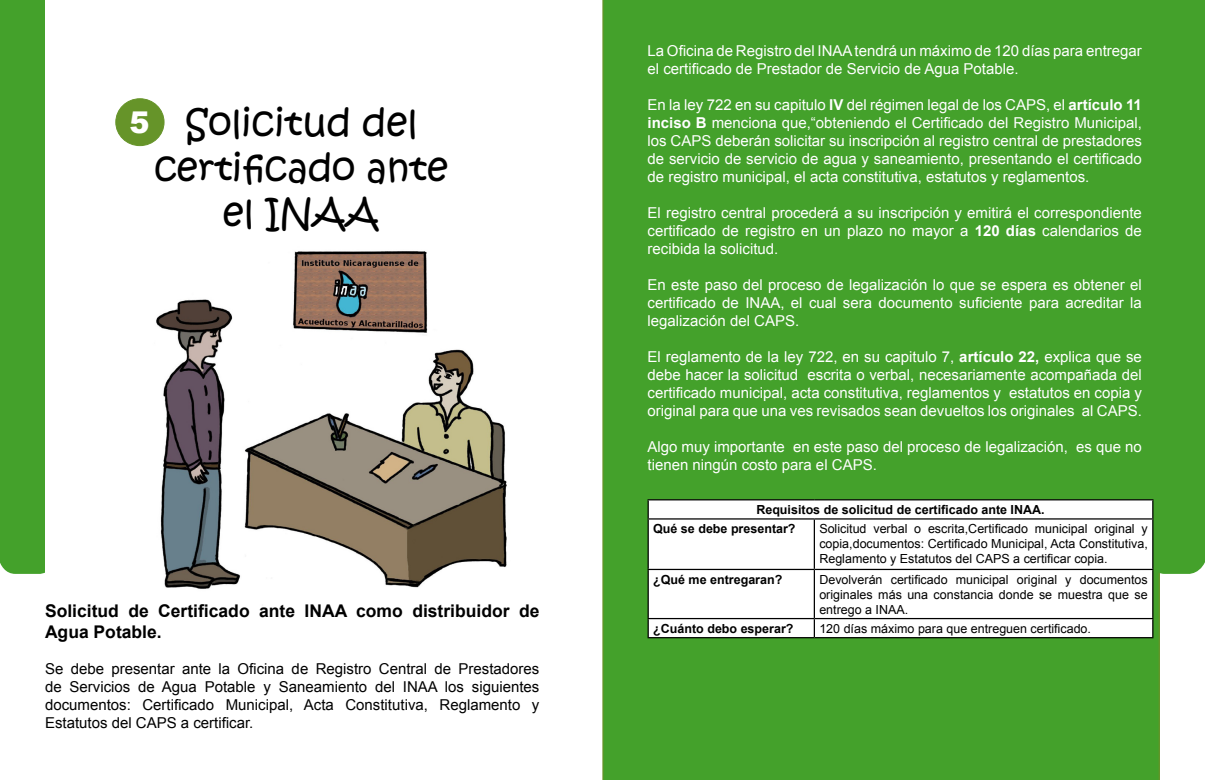
<style>
.page{position:relative;width:1205px;height:780px;background:#fff}
.page>*{position:absolute;margin:0;border:0;box-sizing:border-box;transform-origin:0 0}
.t1{font:37.5px/45px "Kristen ITC";color:#000;text-align:center}
.t2{font:900 30px "Arial";color:#fff}
.t3{font:700 17.5px/21px "Arial";color:#000}
.t4{font:15px/18px "Arial";color:#fff;text-align:justify}
.t5{font:15px/18px "Arial";color:#000;text-align:justify}
.t6{font:12.5px/15px "Arial";color:#000;text-align:justify}
.t7{font:700 12.5px/19.1px "Arial";color:#000}
.s1{font-weight:700}
</style>
<div class="page">
<div style="left:116px;top:99px;width:48px;height:47px;background:#669429;border-radius:50%"></div>
<div style="left:115px;top:98px;width:49px;height:48px;border:1px solid #669429;border-radius:50%"></div>
<img style="left:156px;top:251px;width:351px;height:338px">
<div style="left:0;top:0;width:45px;height:574px;background:#44a12b"></div>
<div style="left:602px;top:0;width:558px;height:780px;background:#44a12b"></div>
<svg style="left:649px;top:500px;width:503px;height:137px"></svg>
<hr style="left:647px;top:499px;width:167px;height:1px;background:#000">
<svg style="left:647px;top:500px;width:2px;height:18px"></svg>
<hr style="left:814px;top:499px;width:339px;height:1px;background:#000">
<div style="left:1145px;top:0;width:60px;height:574px;background:#44a12b"></div>
<hr style="left:647px;top:518px;width:167px;height:1px;background:#000">
<hr style="left:647px;top:519px;width:2px;height:49px;background:#000">
<hr style="left:814px;top:518px;width:339px;height:1px;background:#000">
<hr style="left:814px;top:519px;width:1px;height:49px;background:#000">
<hr style="left:1152px;top:519px;width:1px;height:49px;background:#000">
<hr style="left:647px;top:568px;width:167px;height:2px;background:#000">
<hr style="left:647px;top:570px;width:2px;height:48px;background:#000">
<hr style="left:814px;top:568px;width:339px;height:2px;background:#000">
<hr style="left:814px;top:570px;width:1px;height:48px;background:#000">
<hr style="left:1152px;top:570px;width:1px;height:48px;background:#000">
<hr style="left:647px;top:618px;width:167px;height:1px;background:#000">
<svg style="left:647px;top:619px;width:2px;height:18px"></svg>
<hr style="left:814px;top:618px;width:339px;height:1px;background:#000">
<svg style="left:814px;top:619px;width:1px;height:18px"></svg>
<svg style="left:1152px;top:619px;width:1px;height:18px"></svg>
<hr style="left:647px;top:637px;width:167px;height:1px;background:#000">
<hr style="left:814px;top:637px;width:339px;height:1px;background:#000">
<h1 class="t1" style="left:154px;top:101px;width:295px">Solicitud del certificado ante el INAA</h1>
<h2 class="t2" style="left:129px;top:101px;width:22px">5</h2>
<p class="t3" style="left:45px;top:600px;width:496px">Solicitud de Certificado ante INAA como distribuidor de<br>Agua Potable.</p>
<p class="t5" style="left:45px;top:659px;width:496px">Se debe presentar ante la Oficina de Registro Central de Prestadores de Servicios de Agua Potable y Saneamiento del INAA los siguientes documentos: Certificado Municipal, Acta Constitutiva, Reglamento y Estatutos del CAPS a certificar.</p>
<p class="t4" style="left:647px;top:42px;width:496px">La Oficina de Registro del INAA tendrá un máximo de 120 días para entregar el certificado de Prestador de Servicio de Agua Potable.</p>
<p class="t4" style="left:647px;top:96px;width:496px">En la ley 722 en su capitulo <span class="s1">IV</span> del régimen legal de los CAPS, el <span class="s1">artículo 11 inciso B</span> menciona que,“obteniendo el Certificado del Registro Municipal, los CAPS deberán solicitar su inscripción al registro central de prestadores de servicio de servicio de agua y saneamiento, presentando el certificado de registro municipal, el acta constitutiva, estatutos y reglamentos.</p>
<p class="t4" style="left:647px;top:204px;width:496px">El registro central procederá a su inscripción y emitirá el correspondiente certificado de registro en un plazo no mayor a <span class="s1">120 días</span> calendarios de recibida la solicitud.</p>
<p class="t4" style="left:647px;top:276px;width:496px">En este paso del proceso de legalización lo que se espera es obtener el certificado de INAA, el cual sera documento suficiente para acreditar la legalización del CAPS.</p>
<p class="t4" style="left:647px;top:348px;width:496px">El reglamento de la ley 722, en su capitulo 7, <span class="s1">artículo 22,</span> explica que se debe hacer la solicitud escrita o verbal, necesariamente acompañada del certificado municipal, acta constitutiva, reglamentos y estatutos en copia y original para que una ves revisados sean devueltos los originales al CAPS.</p>
<p class="t4" style="left:647px;top:438px;width:496px">Algo muy importante en este paso del proceso de legalización, es que no tienen ningún costo para el CAPS.</p>
<p class="t7" style="left:653px;top:500px;width:393px;text-indent:103px">Requisitos de solicitud de certificado ante INAA.<br>Qué se debe presentar?</p>
<p class="t6" style="left:819px;top:521px;width:330px">Solicitud verbal o escrita,Certificado municipal original y copia,documentos: Certificado Municipal, Acta Constitutiva, Reglamento y Estatutos del CAPS a certificar copia.</p>
<p class="t7" style="left:653px;top:570px;width:131px">¿Qué me entregaran?</p>
<p class="t6" style="left:819px;top:571px;width:330px">Devolverán certificado municipal original y documentos originales más una constancia donde se muestra que se entrego a INAA.</p>
<p class="t7" style="left:653px;top:619px;width:142px">¿Cuánto debo esperar?</p>
<p class="t6" style="left:819px;top:621px;width:273px">120 días máximo para que entreguen certificado.</p>
</div>
